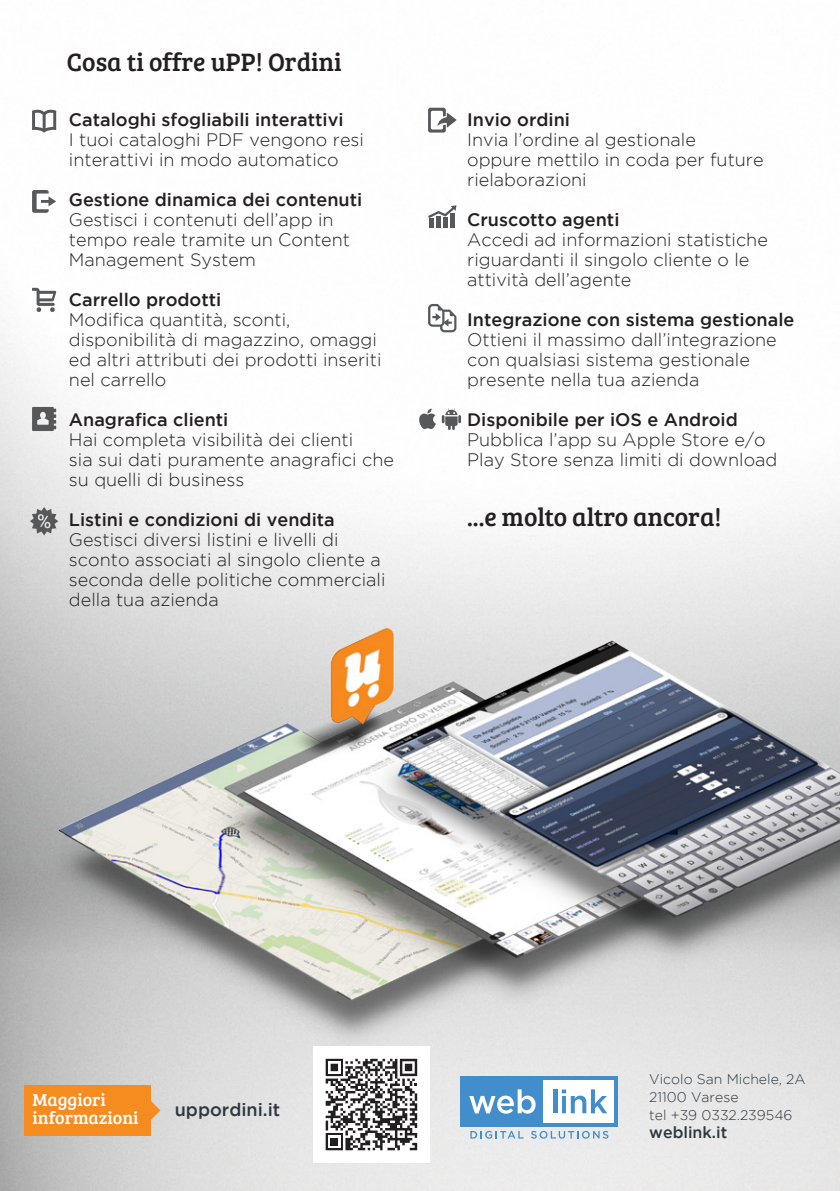
<style>
.page{position:relative;width:840px;height:1191px;background:#fff}
.page>*{position:absolute;margin:0;border:0;box-sizing:border-box;transform-origin:0 0}
.t1{font:26px "Bree Serif";color:#231f20}
.t2{font:300 18px/20px "Gotham";color:#231f20}
.t3{font:500 18px "Gotham";color:#231f20}
.t4{font:18px/18px "Bree Serif";color:#fff}
.t5{font:500 18px "Gotham";color:#2c3840}
.t6{font:500 16px "Gotham";color:#2c3840}
.t7{font:300 14px "Gotham";color:#2c3840}
</style>
<div class="page">
<img style="left:0;top:107px;width:839px;height:1084px">
<img style="left:9px;top:595px;width:830px;height:487px">
<svg style="left:151px;top:1094px;width:9px;height:32px"></svg>
<div style="left:24px;top:1085px;width:127px;height:50px;background:#f68b1f"></div>
<svg style="left:32px;top:110px;width:24px;height:23px"></svg>
<svg style="left:32px;top:190px;width:24px;height:23px"></svg>
<svg style="left:32px;top:288px;width:24px;height:24px"></svg>
<svg style="left:32px;top:407px;width:24px;height:24px"></svg>
<svg style="left:30px;top:507px;width:28px;height:28px"></svg>
<svg style="left:428px;top:108px;width:28px;height:25px"></svg>
<svg style="left:428px;top:205px;width:28px;height:23px"></svg>
<svg style="left:428px;top:304px;width:28px;height:28px"></svg>
<svg style="left:418px;top:408px;width:17px;height:21px"></svg>
<svg style="left:441px;top:408px;width:20px;height:22px"></svg>
<div style="left:313px;top:1046px;width:116px;height:116px;background:#fff"></div>
<svg style="left:325px;top:1059px;width:93px;height:92px"></svg>
<svg style="left:325px;top:1058px;width:92px;height:92px"></svg>
<svg style="left:470px;top:1130px;width:53px;height:8px"></svg>
<svg style="left:530px;top:1130px;width:78px;height:8px"></svg>
<div style="left:460px;top:1076px;width:158px;height:51px;background:#428ecc"></div>
<div style="left:543px;top:1080px;width:71px;height:43px;background:#fff"></div>
<svg style="left:469px;top:1089px;width:66px;height:24px"></svg>
<svg style="left:553px;top:1089px;width:3px;height:24px"></svg>
<svg style="left:561px;top:1089px;width:46px;height:24px"></svg>
<p class="t1" style="left:67px;top:43px;width:276px">Cosa ti offre uPP! Ordini</p>
<p class="t3" style="left:69px;top:109px;width:276px">Cataloghi sfogliabili interattivi</p>
<p class="t2" style="left:69px;top:129px;width:296px">I tuoi cataloghi PDF vengono resi interattivi in modo automatico</p>
<p class="t3" style="left:69px;top:189px;width:295px">Gestione dinamica dei contenuti</p>
<p class="t2" style="left:69px;top:209px;width:282px">Gestisci i contenuti dell’app in tempo reale tramite un Content<br>Management System</p>
<p class="t3" style="left:69px;top:289px;width:154px">Carrello prodotti</p>
<p class="t2" style="left:69px;top:309px;width:314px">Modifica quantità, sconti, disponibilità di magazzino, omaggi ed altri attributi dei prodotti inseriti nel carrello</p>
<p class="t3" style="left:69px;top:409px;width:161px">Anagrafica clienti</p>
<p class="t2" style="left:69px;top:429px;width:286px">Hai completa visibilità dei clienti</p>
<p class="t2" style="left:69px;top:449px;width:326px">sia sui dati puramente anagrafici che su quelli di business</p>
<p class="t3" style="left:69px;top:509px;width:267px">Listini e condizioni di vendita</p>
<p class="t2" style="left:69px;top:529px;width:318px">Gestisci diversi listini e livelli di sconto associati al singolo cliente a seconda delle politiche commerciali della tua azienda</p>
<p class="t3" style="left:467px;top:109px;width:104px">Invio ordini</p>
<p class="t2" style="left:467px;top:129px;width:298px">Invia l’ordine al gestionale oppure mettilo in coda per future rielaborazioni</p>
<p class="t3" style="left:467px;top:209px;width:154px">Cruscotto agenti</p>
<p class="t2" style="left:467px;top:229px;width:302px">Accedi ad informazioni statistiche riguardanti il singolo cliente o le attività dell’agente</p>
<p class="t3" style="left:467px;top:309px;width:328px">Integrazione con sistema gestionale</p>
<p class="t2" style="left:467px;top:329px;width:311px">Ottieni il massimo dall’integrazione con qualsiasi sistema gestionale presente nella tua azienda</p>
<p class="t3" style="left:467px;top:409px;width:272px">Disponibile per iOS e Android</p>
<p class="t2" style="left:467px;top:429px;width:311px">Pubblica l’app su Apple Store e/o<br>Play Store senza limiti di download</p>
<p class="t1" style="left:467px;top:498px;width:256px">...e molto altro ancora!</p>
<p class="t4" style="left:33px;top:1090px;width:107px">Maggiori informazioni</p>
<p class="t5" style="left:175px;top:1099px;width:107px">uppordini.it</p>
<p class="t7" style="left:649px;top:1071px;width:158px">Vicolo San Michele, 2A</p>
<p class="t7" style="left:649px;top:1089px;width:91px">21100 Varese</p>
<p class="t7" style="left:649px;top:1107px;width:145px">tel +39 0332.239546</p>
<p class="t6" style="left:649px;top:1123px;width:79px">weblink.it</p>
</div>
